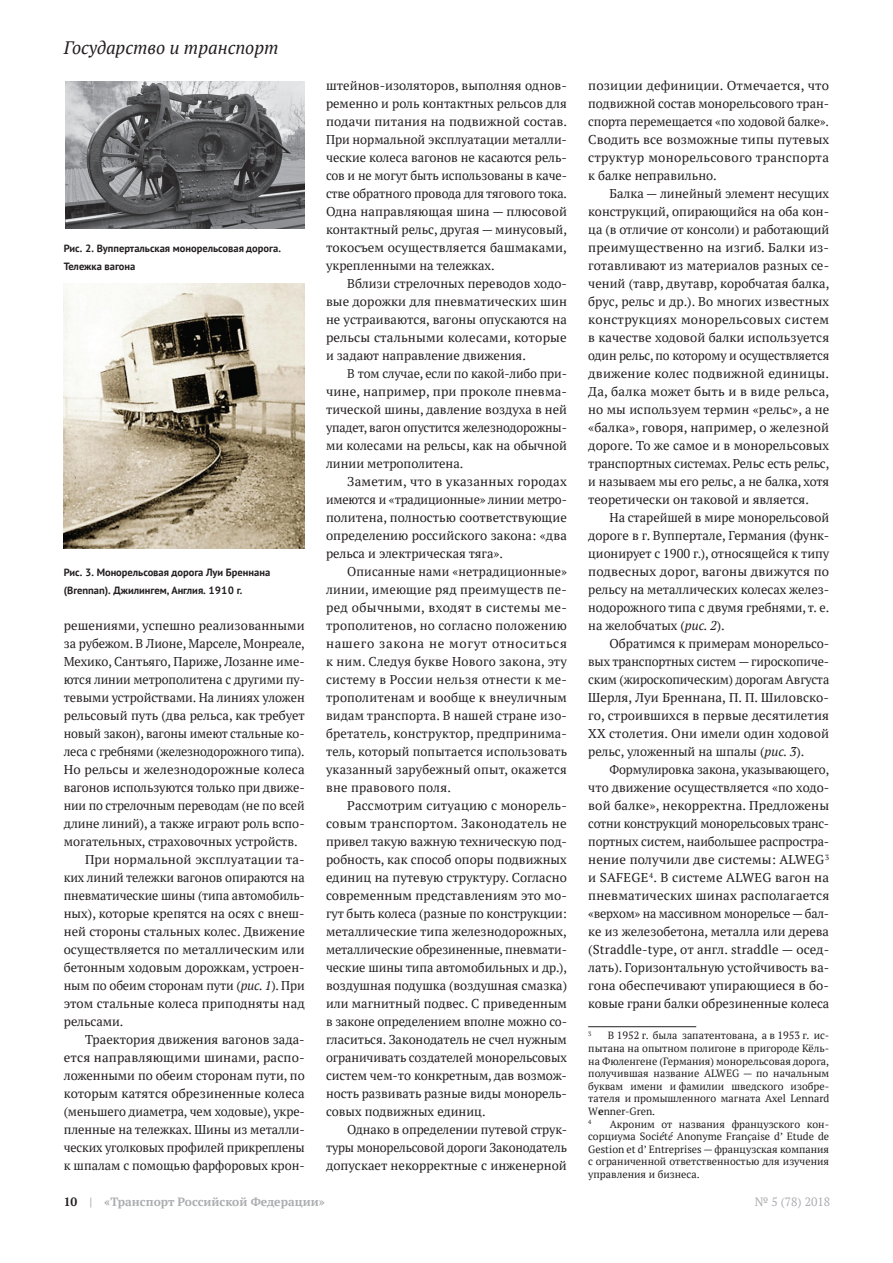
<style>
.page{position:relative;width:893px;height:1263px;background:#fff}
.page>*{position:absolute;margin:0;border:0;box-sizing:border-box;transform-origin:0 0}
.t1{font:italic 18px "PT Serif";color:#231f20}
.t2{font:12.75px/18px "PT Serif";color:#231f20;text-align:justify}
.t3{font:700 12px "PT Serif";color:#acadb1}
.t4{font:12px "PT Serif";color:#acadb1}
.t5{font:10.5px/12.6px "PT Serif";color:#231f20;text-align:justify}
.t6{font:700 10.5px/18px "PT Sans";color:#231f20}
.t7{font:6.15px "PT Serif";color:#231f20}
.s1{font-style:italic}
.s2{font-weight:700}
.s3{color:#231f20}
</style>
<div class="page">
<hr style="left:588px;top:1026px;width:108px;height:1px;background:#231f20">
<img style="left:66px;top:81px;width:239px;height:148px">
<img style="left:64px;top:283px;width:241px;height:265px">
<h1 class="t1" style="left:64px;top:36px;width:216px">Государство и транспорт</h1>
<p class="t6" style="left:64px;top:239px;width:219px">Рис. 2. Вуппертальская монорельсовая дорога.<br>Тележка вагона</p>
<p class="t6" style="left:64px;top:563px;width:208px">Рис. 3. Монорельсовая дорога Луи Бреннана (Brennan). Джилингем, Англия. 1910 г.</p>
<p class="t2" style="left:64px;top:616px;width:242px">решениями, успешно реализованными</p>
<p class="t2" style="left:64px;top:634px;width:243px">за рубежом. В Лионе, Марселе, Монреале,</p>
<p class="t2" style="left:64px;top:652px;width:242px">Мехико, Сантьяго, Париже, Лозанне име-</p>
<p class="t2" style="left:64px;top:670px;width:242px">ются линии метрополитена с другими пу-</p>
<p class="t2" style="left:64px;top:688px;width:242px">тевыми устройствами. На линиях уложен</p>
<p class="t2" style="left:64px;top:706px;width:243px">рельсовый путь (два рельса, как требует</p>
<p class="t2" style="left:64px;top:724px;width:242px">новый закон), вагоны имеют стальные ко-</p>
<p class="t2" style="left:64px;top:742px;width:242px">леса с гребнями (железнодорожного типа).</p>
<p class="t2" style="left:64px;top:760px;width:242px">Но рельсы и железнодорожные колеса</p>
<p class="t2" style="left:64px;top:778px;width:242px">вагонов используются только при движе-</p>
<p class="t2" style="left:64px;top:796px;width:242px">нии по стрелочным переводам (не по всей</p>
<p class="t2" style="left:64px;top:814px;width:242px">длине линий), а также играют роль вспо-</p>
<p class="t2" style="left:64px;top:832px;width:236px">могательных, страховочных устройств.</p>
<p class="t2" style="left:85px;top:850px;width:221px">При нормальной эксплуатации та-</p>
<p class="t2" style="left:64px;top:868px;width:243px">ких линий тележки вагонов опираются на</p>
<p class="t2" style="left:64px;top:886px;width:242px">пневматические шины (типа автомобиль-</p>
<p class="t2" style="left:64px;top:904px;width:242px">ных), которые крепятся на осях с внеш-</p>
<p class="t2" style="left:64px;top:922px;width:243px">ней стороны стальных колес. Движение</p>
<p class="t2" style="left:64px;top:940px;width:242px">осуществляется по металлическим или</p>
<p class="t2" style="left:64px;top:958px;width:242px">бетонным ходовым дорожкам, устроен-</p>
<p class="t2" style="left:64px;top:976px;width:242px">ным по обеим сторонам пути (<span class="s1">рис. 1</span>). При</p>
<p class="t2" style="left:64px;top:994px;width:242px">этом стальные колеса приподняты над</p>
<p class="t2" style="left:64px;top:1012px;width:61px">рельсами.</p>
<p class="t2" style="left:85px;top:1030px;width:221px">Траектория движения вагонов зада-</p>
<p class="t2" style="left:64px;top:1048px;width:242px">ется направляющими шинами, распо-</p>
<p class="t2" style="left:64px;top:1066px;width:242px">ложенными по обеим сторонам пути, по</p>
<p class="t2" style="left:64px;top:1084px;width:242px">которым катятся обрезиненные колеса</p>
<p class="t2" style="left:64px;top:1102px;width:242px">(меньшего диаметра, чем ходовые), укре-</p>
<p class="t2" style="left:64px;top:1120px;width:242px">пленные на тележках. Шины из металли-</p>
<p class="t2" style="left:64px;top:1138px;width:243px">ческих уголковых профилей прикреплены</p>
<p class="t2" style="left:64px;top:1156px;width:242px">к шпалам с помощью фарфоровых крон-</p>
<p class="t2" style="left:326px;top:76px;width:243px">штейнов-изоляторов, выполняя однов&shy;ременно и роль контактных рельсов для подачи питания на подвижной состав.<br>При нормальной эксплуатации металли&shy;ческие колеса вагонов не касаются рель&shy;сов и не могут быть использованы в каче&shy;стве обратного провода для тягового тока.<br>Одна направляющая шина — плюсовой контактный рельс, другая — минусовый, токосъем осуществляется башмаками, укрепленными на тележках.</p>
<p class="t2" style="left:326px;top:274px;width:243px;text-indent:21px">Вблизи стрелочных переводов ходо&shy;вые дорожки для пневматических шин не устраиваются, вагоны опускаются на рельсы стальными колесами, которые и задают направление движения.</p>
<p class="t2" style="left:326px;top:364px;width:243px;text-indent:21px">В том случае, если по какой-либо при&shy;чине, например, при проколе пневма&shy;тической шины, давление воздуха в ней упадет, вагон опустится железнодорожны&shy;ми колесами на рельсы, как на обычной линии метрополитена.</p>
<p class="t2" style="left:326px;top:472px;width:242px;text-indent:21px">Заметим, что в указанных городах имеются и «традиционные» линии метро&shy;политена, полностью соответствующие определению российского закона: «два рельса и электрическая тяга».</p>
<p class="t2" style="left:326px;top:562px;width:242px;text-indent:21px">Описанные нами «нетрадиционные» линии, имеющие ряд преимуществ пе&shy;ред обычными, входят в системы ме&shy;трополитенов, но согласно положению нашего закона не могут относиться к ним. Следуя букве Нового закона, эту систему в России нельзя отнести к ме&shy;трополитенам и вообще к внеуличным видам транспорта. В нашей стране изо&shy;бретатель, конструктор, предпринима&shy;тель, который попытается использовать указанный зарубежный опыт, окажется вне правового поля.</p>
<p class="t2" style="left:326px;top:796px;width:243px;text-indent:21px">Рассмотрим ситуацию с монорель&shy;совым транспортом. Законодатель не привел такую важную техническую под&shy;робность, как способ опоры подвижных единиц на путевую структуру. Согласно современным представлениям это мо&shy;гут быть колеса (разные по конструкции: металлические типа железнодорожных, металлические обрезиненные, пневмати&shy;ческие шины типа автомобильных и др.), воздушная подушка (воздушная смазка) или магнитный подвес. С приведенным в законе определением вполне можно со&shy;гласиться. Законодатель не счел нужным ограничивать создателей монорельсовых систем чем-то конкретным, дав возмож&shy;ность развивать разные виды монорель&shy;совых подвижных единиц.</p>
<p class="t2" style="left:326px;top:1120px;width:242px;text-indent:21px">Однако в определении путевой струк&shy;туры монорельсовой дороги Законодатель допускает некорректные с инженерной</p>
<p class="t2" style="left:588px;top:76px;width:243px">позиции дефиниции. Отмечается, что подвижной состав монорельсового тран&shy;спорта перемещается «по ходовой балке».<br>Сводить все возможные типы путевых структур монорельсового транспорта к балке неправильно.</p>
<p class="t2" style="left:588px;top:184px;width:243px;text-indent:21px">Балка — линейный элемент несущих конструкций, опирающийся на оба кон&shy;ца (в отличие от консоли) и работающий преимущественно на изгиб. Балки из&shy;готавливают из материалов разных се&shy;чений (тавр, двутавр, коробчатая балка, брус, рельс и др.). Во многих известных конструкциях монорельсовых систем в качестве ходовой балки используется один рельс, по которому и осуществляется движение колес подвижной единицы.<br>Да, балка может быть и в виде рельса, но мы используем термин «рельс», а не «балка», говоря, например, о железной дороге. То же самое и в монорельсовых транспортных системах. Рельс есть рельс, и называем мы его рельс, а не балка, хотя теоретически он таковой и является.</p>
<p class="t2" style="left:588px;top:508px;width:243px;text-indent:21px">На старейшей в мире монорельсовой дороге в г. Вуппертале, Германия (функ&shy;ционирует с 1900 г.), относящейся к типу подвесных дорог, вагоны движутся по рельсу на металлических колесах желез&shy;нодорожного типа с двумя гребнями, т. е. на желобчатых (<span class="s1">рис. 2</span>).</p>
<p class="t2" style="left:588px;top:634px;width:243px;text-indent:21px">Обратимся к примерам монорельсо&shy;вых транспортных систем — гироскопиче&shy;ским (жироскопическим) дорогам Августа Шерля, Луи Бреннана, П. П. Шиловско&shy;го, строившихся в первые десятилетия ХХ столетия. Они имели один ходовой рельс, уложенный на шпалы (<span class="s1">рис. 3</span>).</p>
<p class="t2" style="left:588px;top:760px;width:243px;text-indent:21px">Формулировка закона, указывающего, что движение осуществляется «по ходо&shy;вой балке», некорректна. Предложены сотни конструкций монорельсовых транс&shy;портных систем, наибольшее распростра&shy;нение получили две системы: ALWEG<sup>3 </sup>и SAFEGE<sup>4</sup>. В системе ALWEG вагон на пневматических шинах располагается «верхом» на массивном монорельсе — бал&shy;ке из железобетона, металла или дерева (Straddle-type, от англ. straddle — осед&shy;лать). Горизонтальную устойчивость ва&shy;гона обеспечивают упирающиеся в бо&shy;ковые грани балки обрезиненные колеса</p>
<p class="t7" style="left:588px;top:1030px;width:5px">3</p>
<p class="t5" style="left:588px;top:1029px;width:242px;text-indent:20px">В 1952 г. была запатентована, а в 1953 г. ис&shy;пытана на опытном полигоне в пригороде Кёль&shy;на Фюленгене (Германия) монорельсовая дорога, получившая название ALWEG — по начальным буквам имени и фамилии шведского изобре&shy;тателя и промышленного магната Axel Lennard W<span class="s2">e</span>nner-Gren.</p>
<p class="t7" style="left:588px;top:1118px;width:5px">4</p>
<p class="t5" style="left:588px;top:1117px;width:242px;text-indent:22px">Акроним от названия французского кон&shy;сорциума Soci<span class="s1">é</span>t<span class="s1">é</span> Anonyme Fran<span class="s1">ç</span>aise d’ Etude de Gestion et d’ Entreprises — французская компания с ограниченной ответственностью для изучения управления и бизнеса.</p>
<p class="t3" style="left:64px;top:1194px;width:263px"><span class="s3">10</span> | «Транспорт Российской Федерации»</p>
<p class="t4" style="left:755px;top:1194px;width:77px">№ 5 (78) 2018</p>
</div>
